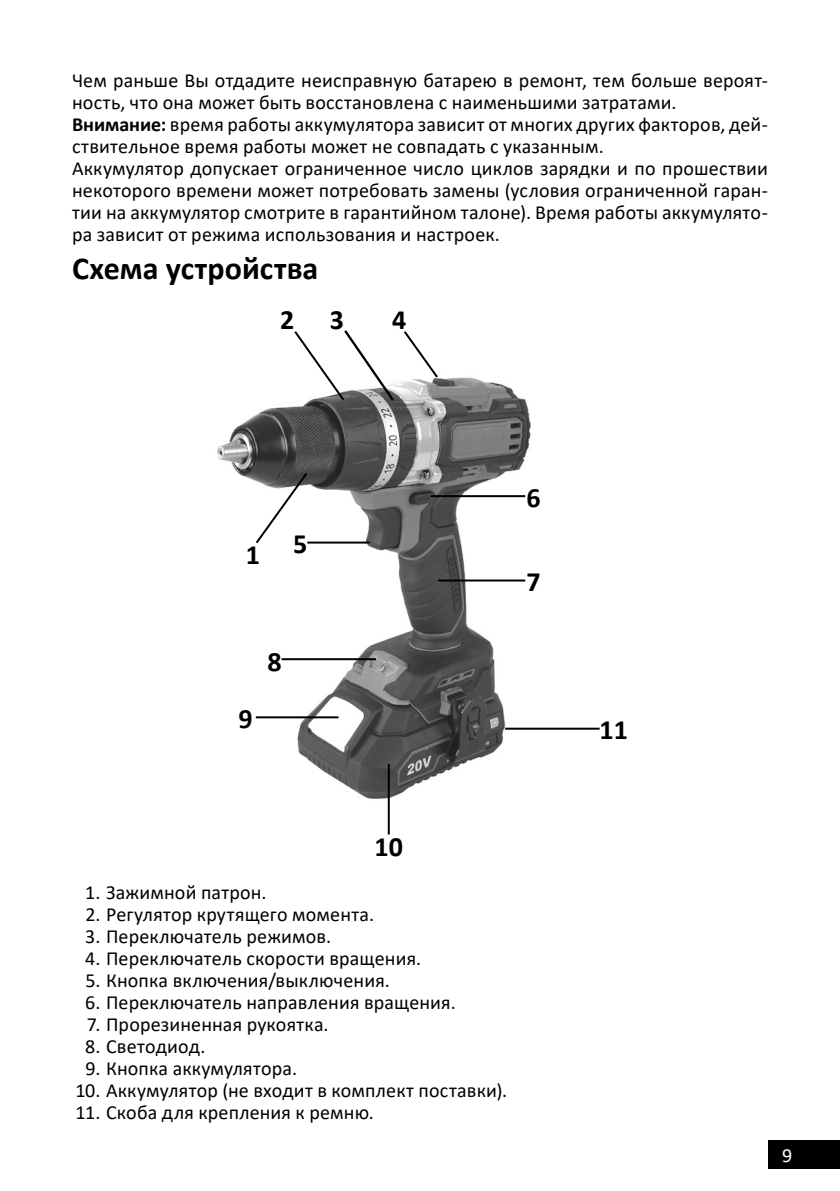
<style>
.page{position:relative;width:840px;height:1191px;background:#fff}
.page>*{position:absolute;margin:0;border:0;box-sizing:border-box;transform-origin:0 0}
.Заголовок_16{font:700 32px "Calibri";color:#000}
.Цифры_на_схемах{font:700 28px "Calibri";color:#000}
.t1{font:20px/22px "Calibri";letter-spacing:.01em;color:#000}
.t2{font:20px "Calibri";color:#fff}
.s1{font-weight:700}
</style>
<div class="page">
<div style="left:767px;top:1140px;width:72px;height:29px;background:#000"></div>
<img style="left:217px;top:377px;width:335px;height:436px">
<svg style="left:292px;top:330px;width:147px;height:73px"></svg>
<svg style="left:254px;top:471px;width:55px;height:74px"></svg>
<hr style="left:281px;top:658px;width:95px;height:2px;background:#000">
<hr style="left:437px;top:579px;width:88px;height:2px;background:#000">
<hr style="left:430px;top:495px;width:95px;height:2px;background:#000">
<hr style="left:307px;top:541px;width:62px;height:2px;background:#000">
<hr style="left:256px;top:716px;width:82px;height:2px;background:#000">
<hr style="left:387px;top:764px;width:2px;height:70px;background:#000">
<hr style="left:505px;top:727px;width:94px;height:2px;background:#000">
<p class="t1" style="left:72px;top:69px;width:697px">Чем раньше Вы отдадите неисправную батарею в ремонт, тем больше вероят&shy;ность, что она может быть восстановлена с наименьшими затратами.</p>
<p class="t1" style="left:72px;top:113px;width:697px"><span class="s1">Внимание:</span> время работы аккумулятора зависит от многих других факторов, дей&shy;ствительное время работы может не совпадать с указанным.</p>
<p class="t1" style="left:72px;top:157px;width:697px;text-align:justify">Аккумулятор допускает ограниченное число циклов зарядки и по прошествии некоторого времени может потребовать замены (условия ограниченной гаран&shy;тии на аккумулятор смотрите в гарантийном талоне). Время работы аккумулято&shy;ра зависит от режима использования и настроек.</p>
<p class="Заголовок_16" style="left:72px;top:246px;width:248px">Схема устройства</p>
<p class="Цифры_на_схемах" style="left:280px;top:299px;width:16px">2</p>
<p class="Цифры_на_схемах" style="left:330px;top:299px;width:16px">3</p>
<p class="Цифры_на_схемах" style="left:392px;top:299px;width:16px">4</p>
<p class="Цифры_на_схемах" style="left:245px;top:535px;width:16px">1</p>
<p class="Цифры_на_схемах" style="left:293px;top:524px;width:16px">5</p>
<p class="Цифры_на_схемах" style="left:238px;top:698px;width:16px">9</p>
<p class="Цифры_на_схемах" style="left:267px;top:641px;width:16px">8</p>
<p class="Цифры_на_схемах" style="left:526px;top:477px;width:16px">6</p>
<p class="Цифры_на_схемах" style="left:526px;top:562px;width:16px">7</p>
<p class="Цифры_на_схемах" style="left:374px;top:826px;width:30px">10</p>
<p class="t1" style="left:85px;top:880px;width:183px">1. Зажимной патрон.</p>
<p class="t1" style="left:85px;top:902px;width:290px">2. Регулятор крутящего момента.</p>
<p class="t1" style="left:85px;top:924px;width:247px">3. Переключатель режимов.</p>
<p class="t1" style="left:85px;top:946px;width:337px">4. Переключатель скорости вращения.</p>
<p class="t1" style="left:85px;top:968px;width:306px">5. Кнопка включения/выключения.</p>
<p class="t1" style="left:85px;top:990px;width:372px">6. Переключатель направления вращения.</p>
<p class="t1" style="left:87px;top:1012px;width:243px">7. Прорезиненная рукоятка.</p>
<p class="t1" style="left:85px;top:1034px;width:122px">8. Светодиод.</p>
<p class="t1" style="left:86px;top:1056px;width:213px">9. Кнопка аккумулятора.</p>
<p class="t1" style="left:75px;top:1078px;width:433px">10. Аккумулятор (не входит в комплект поставки).</p>
<p class="t1" style="left:75px;top:1100px;width:300px">11. Скоба для крепления к ремню.</p>
<p class="Цифры_на_схемах" style="left:599px;top:710px;width:30px">11</p>
<p class="t2" style="left:781px;top:1142px;width:12px">9</p>
</div>
